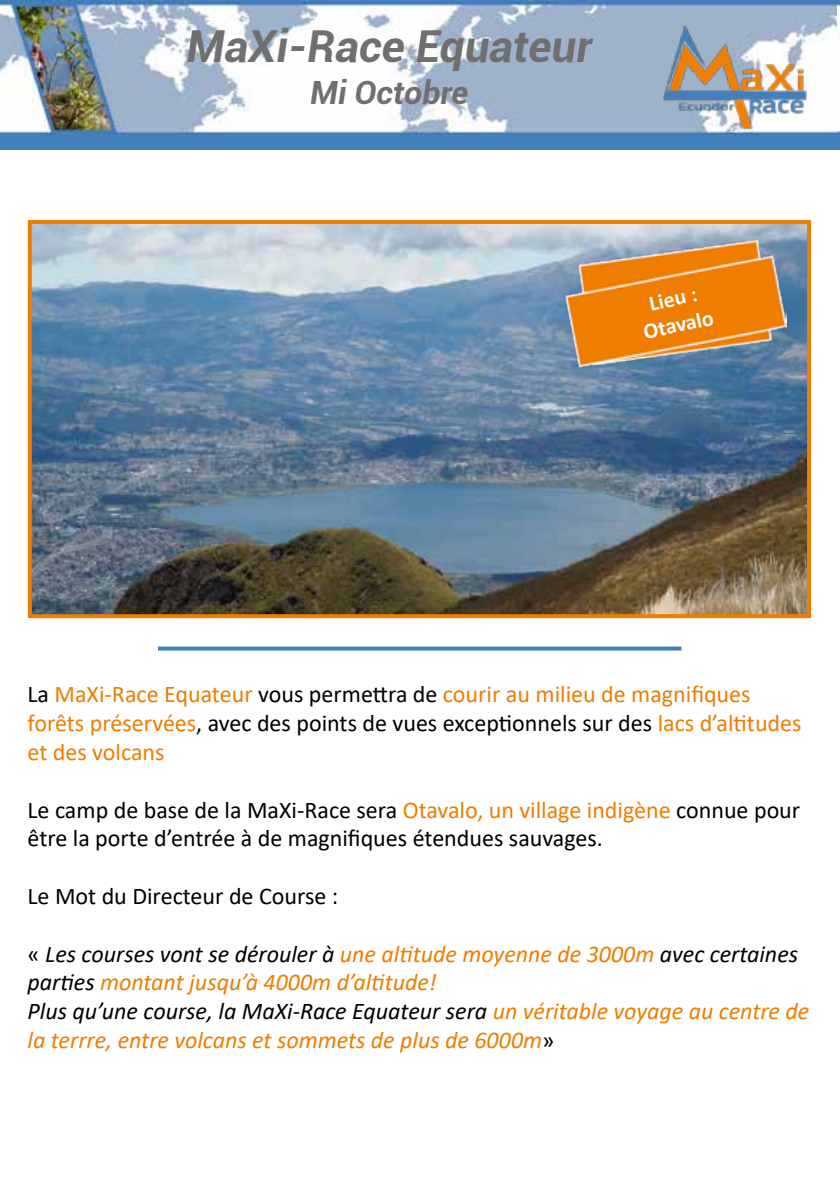
<style>
.page{position:relative;width:840px;height:1191px;background:#fff}
.page>*{position:absolute;margin:0;border:0;box-sizing:border-box;transform-origin:0 0}
.t1{font:italic 700 44px "Roboto";color:#706f6f}
.t2{font:italic 700 32px "Roboto";color:#706f6f}
.t3{font:italic 24px/28.8px "Calibri";color:#ef7d00}
.t4{font:24px/28.8px "Calibri";color:#ef7d00}
.t5{font:24px/28.8px "Calibri";color:#000}
.t6{font:700 22px/26.4px "Calibri";color:#fff;text-align:center}
.s1{color:#000}
.s2{color:#ef7d00}
.s3{font-style:normal;color:#000}
</style>
<div class="page">
<img style="left:0;top:0;width:836px;height:149px">
<img style="left:836px;top:0;width:3px;height:150px">
<img style="left:33px;top:225px;width:772px;height:388px">
<div style="left:28px;top:220px;width:782px;height:398px;border:4px solid #ef7d00"></div>
<img style="left:555px;top:230px;width:230px;height:147px">
<svg style="left:158px;top:646px;width:523px;height:4px;background:#5b8fc5"></svg>
<img style="left:655px;top:19px;width:155px;height:111px">
<h1 class="t1" style="left:186px;top:16px;width:407px">MaXi-Race Equateur</h1>
<h2 class="t2" style="left:310px;top:70px;width:159px">Mi Octobre</h2>
<p class="t6" style="left:635px;top:293px;width:73px;rotate:-12deg">Lieu :<br>Otavalo</p>
<p class="t4" style="left:28px;top:679px;width:775px"><span class="s1">La</span> MaXi-Race Equateur <span class="s1">vous permettra de</span> courir au milieu de magnifiques forêts préservées<span class="s1">, avec des points de vues exceptionnels sur des</span> lacs d’altitudes et des volcans</p>
<p class="t5" style="left:28px;top:794px;width:773px">Le camp de base de la MaXi-Race sera <span class="s2">Otavalo, un village indigène</span> connue pour être la porte d’entrée à de magnifiques étendues sauvages.</p>
<p class="t5" style="left:28px;top:881px;width:312px">Le Mot du Directeur de Course :</p>
<p class="t3" style="left:28px;top:938px;width:782px"><span class="s3">«</span> <span class="s1">Les courses vont se dérouler à</span> une altitude moyenne de 3000m <span class="s1">avec certaines parties</span> montant jusqu’à 4000m d’altitude!<br><span class="s1">Plus qu’une course, la MaXi-Race Equateur sera</span> un véritable voyage au centre de la terrre, entre volcans et sommets de plus de 6000m<span class="s3">»</span></p>
</div>
